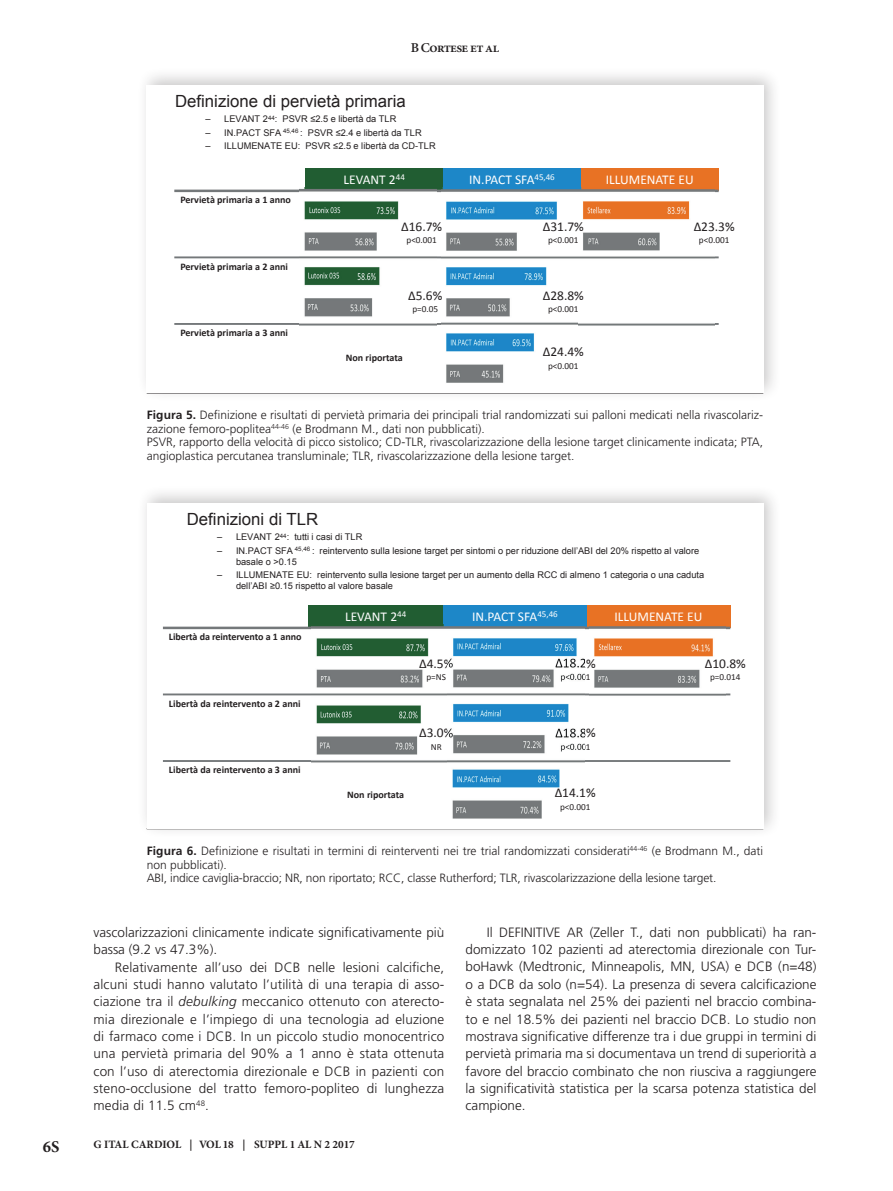
<style>
.page{position:relative;width:893px;height:1191px;background:#fff}
.page>*{position:absolute;margin:0;border:0;box-sizing:border-box;transform-origin:0 0}
.t1{font:16.8px "Arial";color:#231f20}
.t2{font:700 16.5px "Minion Pro";color:#231f20}
.t3{font:300 13.5px/17.4px "Frutiger";color:#231f20;text-align:justify}
.t4{font:13.5px "Calibri";color:#fff}
.t5{font:13.5px "Calibri";color:#231f20}
.t6{font:600 13.5px "Minion Pro";letter-spacing:-.05em;color:#231f20}
.t7{font:300 12px/13.5px "Frutiger";color:#231f20}
.t8{font:700 11.25px "Minion Pro";letter-spacing:-.005em;color:#231f20}
.t9{font:700 10.05px "Calibri";color:#231f20}
.t10{font:9.15px/11.1px "Arial";color:#231f20}
.t11{font:9.15px "Calibri";color:#231f20}
.s1{font-weight:700}
.s2{font-style:italic}
</style>
<div class="page">
<div style="left:137px;top:66px;width:645px;height:336px;background:#231f20;opacity:.25"></div>
<div style="left:147px;top:85px;width:616px;height:307px;background:#fff"></div>
<div style="left:305px;top:169px;width:138px;height:22px;background:#215d32"></div>
<div style="left:443px;top:169px;width:138px;height:22px;background:#1d87c8"></div>
<div style="left:581px;top:169px;width:138px;height:22px;background:#e87224"></div>
<hr style="left:174px;top:190px;width:545px;height:2px;background:#74787a">
<hr style="left:174px;top:256px;width:545px;height:2px;background:#74787a">
<hr style="left:174px;top:323px;width:545px;height:2px;background:#74787a">
<img style="left:300px;top:188px;width:137px;height:138px">
<img style="left:441px;top:187px;width:273px;height:139px">
<img style="left:441px;top:319px;width:137px;height:64px">
<div style="left:137px;top:484px;width:645px;height:354px;background:#231f20;opacity:.25"></div>
<div style="left:156px;top:503px;width:605px;height:325px;background:#fff"></div>
<div style="left:308px;top:605px;width:135px;height:23px;background:#215d32"></div>
<div style="left:443px;top:605px;width:144px;height:23px;background:#1d87c8"></div>
<div style="left:587px;top:605px;width:143px;height:23px;background:#e87224"></div>
<hr style="left:163px;top:626px;width:567px;height:3px;background:#74787a">
<hr style="left:163px;top:693px;width:567px;height:2px;background:#74787a">
<hr style="left:163px;top:760px;width:567px;height:2px;background:#74787a">
<img style="left:589px;top:626px;width:137px;height:70px">
<img style="left:312px;top:624px;width:135px;height:139px">
<img style="left:447px;top:626px;width:137px;height:193px">
<p class="t2" style="left:43px;top:1136px;width:18px">6S</p>
<p class="t6" style="left:411px;top:40px;width:90px">B Cortese et al</p>
<p class="t1" style="left:175px;top:90px;width:232px">Definizione di pervietà primaria</p>
<p class="t10" style="left:205px;top:114px;width:192px">– LEVANT 2<sup>44</sup>: PSVR ≤2.5 e libertà da TLR</p>
<p class="t10" style="left:205px;top:127px;width:218px">– IN.PACT SFA <sup>45,46</sup> : PSVR ≤2.4 e libertà da TLR</p>
<p class="t10" style="left:205px;top:140px;width:232px">– ILLUMENATE EU: PSVR ≤2.5 e libertà da CD-TLR</p>
<p class="t4" style="left:344px;top:171px;width:63px">LEVANT 2<sup>44</sup></p>
<p class="t4" style="left:469px;top:171px;width:87px">IN.PACT SFA<sup>45,46</sup></p>
<p class="t4" style="left:606px;top:171px;width:89px">ILLUMENATE EU</p>
<p class="t9" style="left:180px;top:193px;width:112px">Pervietà primaria a 1 anno</p>
<p class="t9" style="left:180px;top:260px;width:109px">Pervietà primaria a 2 anni</p>
<p class="t9" style="left:180px;top:327px;width:109px">Pervietà primaria a 3 anni</p>
<p class="t5" style="left:401px;top:218px;width:43px">Δ16.7%</p>
<p class="t11" style="left:406px;top:234px;width:32px">p&lt;0.001</p>
<p class="t5" style="left:408px;top:287px;width:36px">Δ5.6%</p>
<p class="t11" style="left:412px;top:304px;width:27px">p=0.05</p>
<p class="t9" style="left:346px;top:351px;width:58px">Non riportata</p>
<p class="t5" style="left:543px;top:218px;width:43px">Δ31.7%</p>
<p class="t11" style="left:548px;top:234px;width:32px">p&lt;0.001</p>
<p class="t5" style="left:543px;top:287px;width:43px">Δ28.8%</p>
<p class="t11" style="left:548px;top:304px;width:32px">p&lt;0.001</p>
<p class="t5" style="left:543px;top:343px;width:43px">Δ24.4%</p>
<p class="t11" style="left:548px;top:360px;width:32px">p&lt;0.001</p>
<p class="t5" style="left:694px;top:218px;width:43px">Δ23.3%</p>
<p class="t11" style="left:699px;top:234px;width:32px">p&lt;0.001</p>
<p class="t7" style="left:147px;top:408px;width:618px"><span class="s1">Figura 5.</span> Definizione e risultati di pervietà primaria dei principali trial randomizzati sui palloni medicati nella rivascolariz&shy;zazione femoro-poplitea<sup>44-46</sup> (e Brodmann M., dati non pubblicati).<br>PSVR, rapporto della velocità di picco sistolico; CD-TLR, rivascolarizzazione della lesione target clinicamente indicata; PTA, angioplastica percutanea transluminale; TLR, rivascolarizzazione della lesione target.</p>
<p class="t1" style="left:187px;top:508px;width:133px">Definizioni di TLR</p>
<p class="t10" style="left:217px;top:531px;width:147px">– LEVANT 2<sup>44</sup>: tutti i casi di TLR</p>
<p class="t10" style="left:236px;top:545px;width:465px;text-indent:-19px">– IN.PACT SFA <sup>45,46</sup> : reintervento sulla lesione target per sintomi o per riduzione dell’ABI del 20% rispetto al valore basale o &gt;0.15</p>
<p class="t10" style="left:236px;top:569px;width:470px;text-indent:-19px">– ILLUMENATE EU: reintervento sulla lesione target per un aumento della RCC di almeno 1 categoria o una caduta dell’ABI ≥0.15 rispetto al valore basale</p>
<p class="t4" style="left:345px;top:608px;width:63px">LEVANT 2<sup>44</sup></p>
<p class="t4" style="left:472px;top:608px;width:87px">IN.PACT SFA<sup>45,46</sup></p>
<p class="t4" style="left:615px;top:608px;width:89px">ILLUMENATE EU</p>
<p class="t9" style="left:169px;top:630px;width:134px">Libertà da reintervento a 1 anno</p>
<p class="t9" style="left:169px;top:697px;width:133px">Libertà da reintervento a 2 anni</p>
<p class="t9" style="left:169px;top:763px;width:133px">Libertà da reintervento a 3 anni</p>
<p class="t5" style="left:419px;top:654px;width:36px">Δ4.5%</p>
<p class="t11" style="left:426px;top:671px;width:21px">p=NS</p>
<p class="t5" style="left:419px;top:724px;width:36px">Δ3.0%</p>
<p class="t11" style="left:431px;top:740px;width:12px">NR</p>
<p class="t5" style="left:705px;top:654px;width:43px">Δ10.8%</p>
<p class="t11" style="left:710px;top:671px;width:32px">p=0.014</p>
<p class="t5" style="left:555px;top:784px;width:43px">Δ14.1%</p>
<p class="t11" style="left:560px;top:800px;width:32px">p&lt;0.001</p>
<p class="t7" style="left:147px;top:844px;width:618px"><span class="s1">Figura 6.</span> Definizione e risultati in termini di reinterventi nei tre trial randomizzati considerati<sup>44-46</sup> (e Brodmann M., dati non pubblicati).<br>ABI, indice caviglia-braccio; NR, non riportato; RCC, classe Rutherford; TLR, rivascolarizzazione della lesione target.</p>
<p class="t9" style="left:347px;top:788px;width:58px">Non riportata</p>
<p class="t3" style="left:94px;top:923px;width:352px">vascolarizzazioni clinicamente indicate significativamente più bassa (9.2 vs 47.3%).</p>
<p class="t3" style="left:94px;top:958px;width:352px;text-indent:21px">Relativamente all’uso dei DCB nelle lesioni calcifiche, alcuni studi hanno valutato l’utilità di una terapia di asso&shy;ciazione tra il <span class="s2">debulking</span> meccanico ottenuto con aterecto&shy;mia direzionale e l’impiego di una tecnologia ad eluzione di farmaco come i DCB. In un piccolo studio monocentrico una pervietà primaria del 90% a 1 anno è stata ottenuta con l’uso di aterectomia direzionale e DCB in pazienti con steno-occlusione del tratto femoro-popliteo di lunghezza media di 11.5 cm<sup>48</sup>.</p>
<p class="t8" style="left:94px;top:1137px;width:263px">G ITAL CARDIOL | VOL 18 | SUPPL 1 AL N 2 2017</p>
<p class="t3" style="left:466px;top:923px;width:352px;text-indent:21px">Il DEFINITIVE AR (Zeller T., dati non pubblicati) ha ran&shy;domizzato 102 pazienti ad aterectomia direzionale con Tur&shy;boHawk (Medtronic, Minneapolis, MN, USA) e DCB (n=48) o a DCB da solo (n=54). La presenza di severa calcificazione è stata segnalata nel 25% dei pazienti nel braccio combina&shy;to e nel 18.5% dei pazienti nel braccio DCB. Lo studio non mostrava significative differenze tra i due gruppi in termini di pervietà primaria ma si documentava un trend di superiorità a favore del braccio combinato che non riusciva a raggiungere la significatività statistica per la scarsa potenza statistica del campione.</p>
</div>
